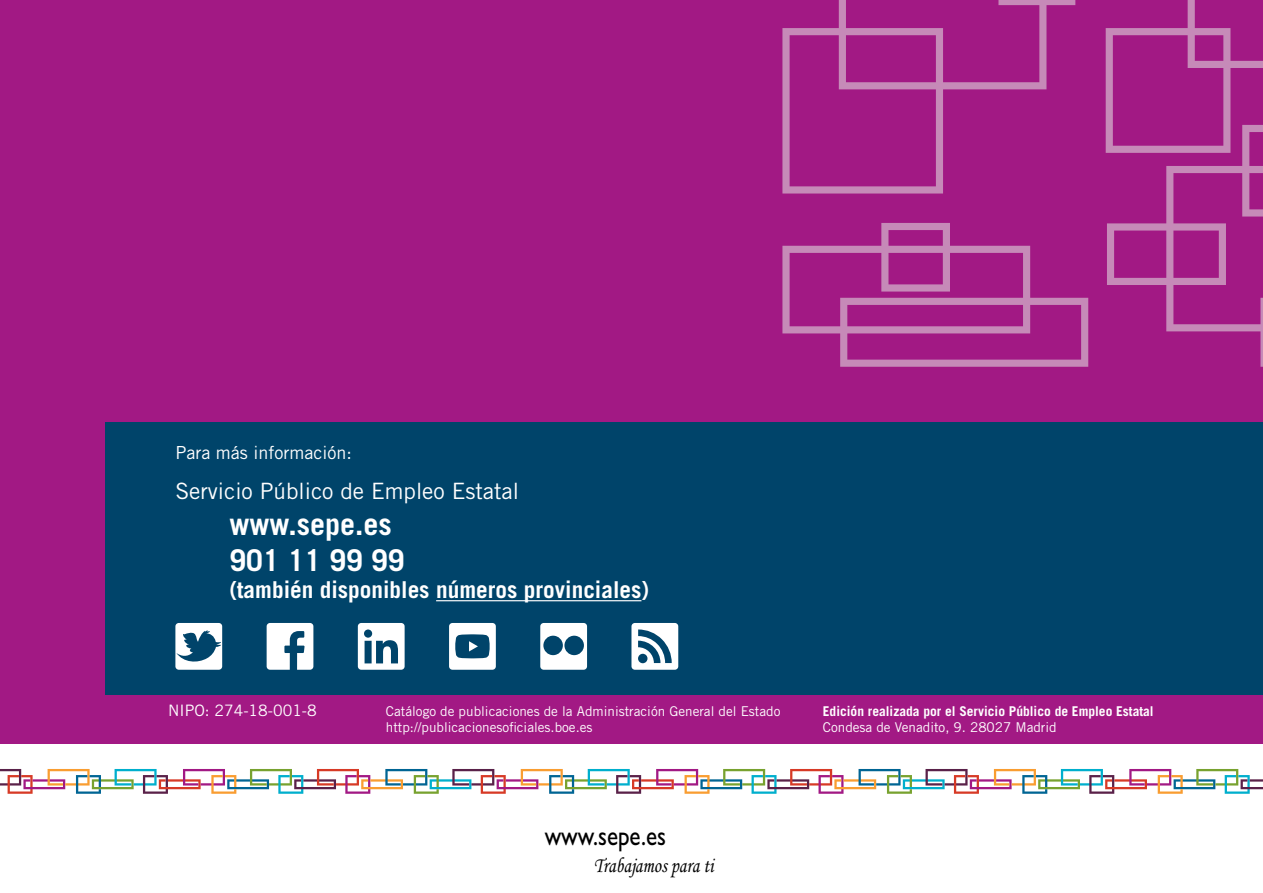
<style>
.page{position:relative;width:1263px;height:893px;background:#fff}
.page>*{position:absolute;margin:0;border:0;box-sizing:border-box;transform-origin:0 0}
.t1{font:700 30px/36px "Trade Gothic LT Std";color:#fff}
.t2{font:27.6px "Gill Sans";color:#000;scale:.84 1}
.t3{font:700 23.25px "Trade Gothic LT Std";color:#fff}
.t4{font:22.5px "Trade Gothic LT Std";color:#fff}
.t5{font:21.6px "Monotype Corsiva";color:#000;scale:.84 1}
.t6{font:18px "Trade Gothic LT Std";color:#fff}
.t7{font:15.75px "Trade Gothic LT Std";color:#fff}
.t8{font:13.5px/16.2px "Trade Gothic LT Std";color:#fff}
.t9{font:700 13.5px "Trade Gothic LT Std";color:#fff}
</style>
<div class="page">
<svg style="left:0;top:769px;width:1263px;height:25px"></svg>
<div style="left:0;top:0;width:1263px;height:744px;background:#a21984"></div>
<div style="left:105px;top:422px;width:1158px;height:272px;background:#00446a"></div>
<svg style="left:782px;top:0;width:481px;height:367px"></svg>
<hr style="left:436px;top:600px;width:205px;height:1px;background:#fff">
<svg style="left:175px;top:623px;width:47px;height:47px"></svg>
<svg style="left:267px;top:623px;width:46px;height:47px"></svg>
<svg style="left:358px;top:623px;width:47px;height:47px"></svg>
<svg style="left:449px;top:623px;width:47px;height:47px"></svg>
<svg style="left:540px;top:623px;width:47px;height:47px"></svg>
<svg style="left:631px;top:623px;width:47px;height:47px"></svg>
<h3 class="t6" style="left:175px;top:442px;width:178px">Para más información:</h3>
<h3 class="t4" style="left:175px;top:477px;width:345px">Servicio Público de Empleo Estatal</h3>
<h1 class="t1" style="left:229px;top:505px;width:177px">www.sepe.es<br>901 11 99 99</h1>
<h3 class="t3" style="left:229px;top:576px;width:421px">(también disponibles números provinciales)</h3>
<p class="t7" style="left:168px;top:700px;width:150px">NIPO: 274-18-001-8</p>
<p class="t8" style="left:386px;top:703px;width:396px">Catálogo de publicaciones de la Administración General del Estado http://publicacionesoficiales.boe.es</p>
<p class="t9" style="left:823px;top:703px;width:332px">Edición realizada por el Servicio Público de Empleo Estatal</p>
<p class="t8" style="left:823px;top:719px;width:235px">Condesa de Venadito, 9. 28027 Madrid</p>
<h2 class="t2" style="left:545px;top:820px;width:146px">www.sepe.es</h2>
<h3 class="t5" style="left:594px;top:853px;width:144px">Trabajamos para ti</h3>
</div>
